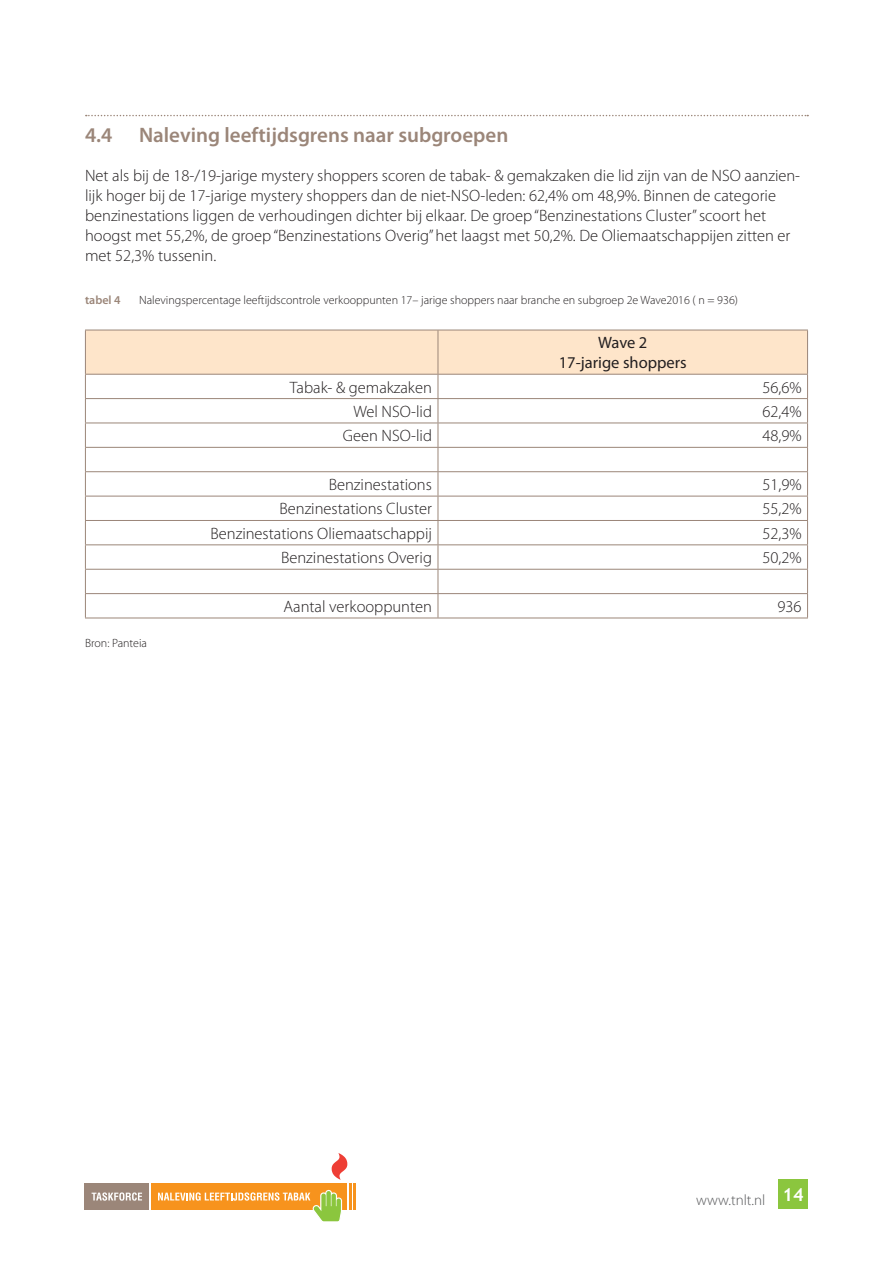
<style>
.page{position:relative;width:893px;height:1263px;background:#fff}
.page>*{position:absolute;margin:0;border:0;box-sizing:border-box;transform-origin:0 0}
.t1{font:600 21px "Myriad Pro";color:#9b8679}
.t2{font:300 16.5px/19.8px "Myriad Pro";color:#231f20}
.t3{font:16.5px/19.8px "Myriad Pro";color:#231f20;text-align:center}
.t4{font:300 15px "Myriad Pro";color:#57585a}
.t5{font:300 12px "Myriad Pro";color:#231f20}
.t6{font:600 12px "Myriad Pro";color:#9b8679}
</style>
<div class="page">
<div style="left:778px;top:1179px;width:30px;height:30px;background:#8bc63e"></div>
<div style="left:85px;top:1183px;width:64px;height:26px;background:#9b8679"></div>
<div style="left:151px;top:1183px;width:195px;height:26px;background:#f7931d"></div>
<svg style="left:92px;top:1192px;width:50px;height:9px"></svg>
<svg style="left:332px;top:1153px;width:15px;height:27px"></svg>
<svg style="left:158px;top:1190px;width:184px;height:32px"></svg>
<hr style="left:349px;top:1183px;width:2px;height:26px;background:#f7931d">
<hr style="left:353px;top:1183px;width:3px;height:26px;background:#f7931d">
<svg style="left:86px;top:115px;width:722px;height:1px"></svg>
<svg style="left:85px;top:330px;width:723px;height:288px"></svg>
<hr style="left:438px;top:593px;width:370px;height:1px;background:#9b8679">
<hr style="left:85px;top:618px;width:353px;height:1px;background:#9b8679">
<hr style="left:438px;top:618px;width:370px;height:1px;background:#9b8679">
<p class="t1" style="left:85px;top:123px;width:29px">4.4</p>
<p class="t1" style="left:139px;top:123px;width:371px">Naleving leeftijdsgrens naar subgroepen</p>
<p class="t2" style="left:85px;top:166px;width:717px">Net als bij de 18-/19-jarige mystery shoppers scoren de tabak- &amp; gemakzaken die lid zijn van de NSO aanzien&shy;lijk hoger bij de 17-jarige mystery shoppers dan de niet-NSO-leden: 62,4% om 48,9%. Binnen de categorie benzinestations liggen de verhoudingen dichter bij elkaar. De groep “Benzinestations Cluster” scoort het hoogst met 55,2%, de groep “Benzinestations Overig” het laagst met 50,2%. De Oliemaatschappijen zitten er met 52,3% tussenin.</p>
<p class="t6" style="left:85px;top:293px;width:37px">tabel 4</p>
<p class="t5" style="left:139px;top:293px;width:600px">Nalevingspercentage leeftijdscontrole verkooppunten 17– jarige shoppers naar branche en subgroep 2e Wave2016 ( n = 936)</p>
<p class="t3" style="left:559px;top:333px;width:129px">Wave 2<br>17-jarige shoppers</p>
<p class="t2" style="left:290px;top:377px;width:143px">Tabak- &amp; gemakzaken</p>
<p class="t2" style="left:762px;top:377px;width:41px">56,6%</p>
<p class="t2" style="left:353px;top:402px;width:80px">Wel NSO-lid</p>
<p class="t2" style="left:762px;top:402px;width:41px">62,4%</p>
<p class="t2" style="left:343px;top:426px;width:91px">Geen NSO-lid</p>
<p class="t2" style="left:762px;top:426px;width:41px">48,9%</p>
<p class="t2" style="left:329px;top:475px;width:105px">Benzinestations</p>
<p class="t2" style="left:762px;top:475px;width:41px">51,9%</p>
<p class="t2" style="left:279px;top:499px;width:154px">Benzinestations Cluster</p>
<p class="t2" style="left:762px;top:499px;width:41px">55,2%</p>
<p class="t2" style="left:210px;top:524px;width:223px">Benzinestations Oliemaatschappij</p>
<p class="t2" style="left:762px;top:524px;width:41px">52,3%</p>
<p class="t2" style="left:281px;top:548px;width:152px">Benzinestations Overig</p>
<p class="t2" style="left:762px;top:548px;width:41px">50,2%</p>
<p class="t2" style="left:283px;top:597px;width:150px">Aantal verkooppunten</p>
<p class="t2" style="left:777px;top:597px;width:26px">936</p>
<p class="t5" style="left:85px;top:636px;width:63px">Bron: Panteia</p>
<p class="t4" style="left:696px;top:1192px;width:109px">www.tnlt.nl <sup>14</sup></p>
</div>
